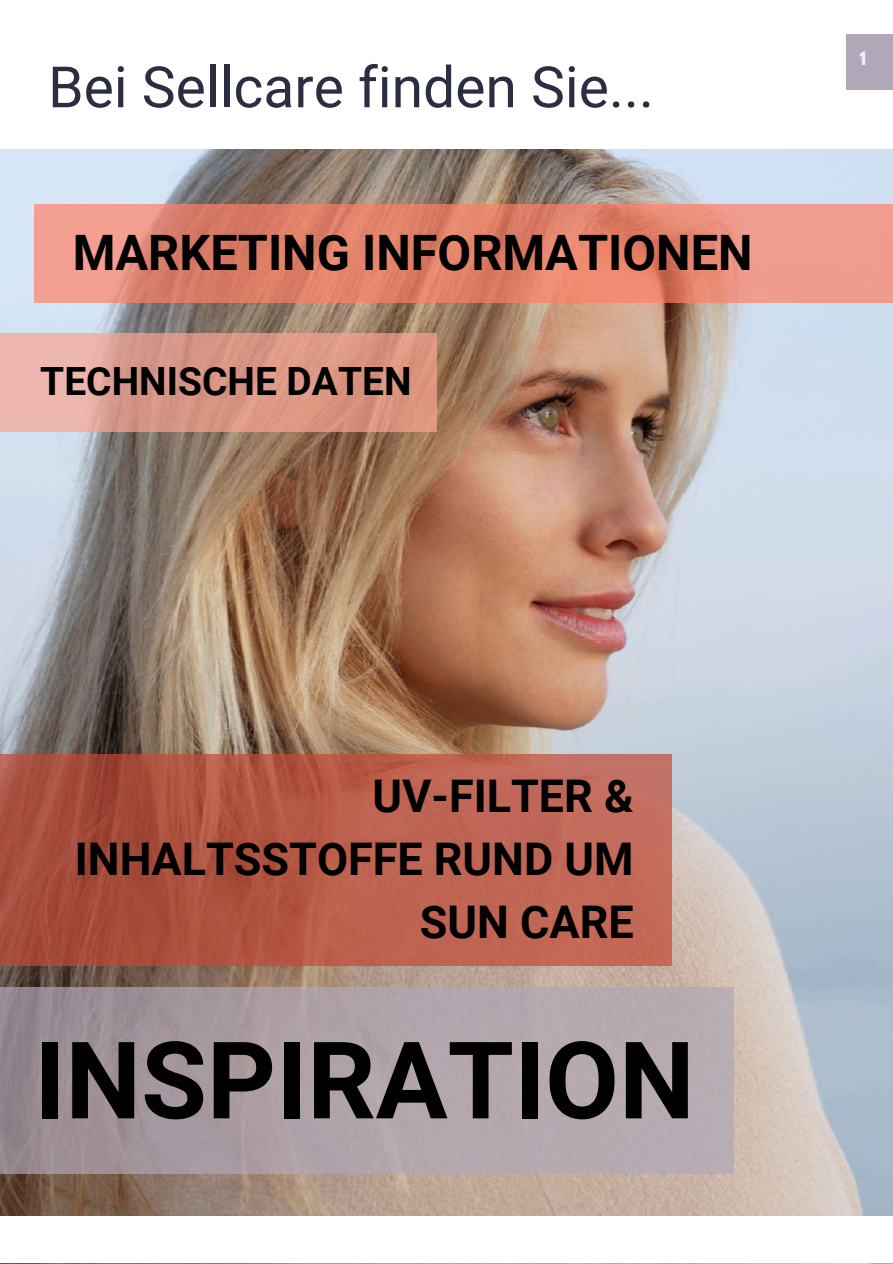
<style>
.page{position:relative;width:893px;height:1264px;background:#fff}
.page>*{position:absolute;margin:0;border:0;box-sizing:border-box;transform-origin:0 0}
.t1{font:700 107.1px "Roboto";color:#000}
.t2{font:57px "Roboto";color:#2b2d42}
.t3{font:700 48.9px "Roboto";color:#000}
.t4{font:700 45px/63px "Roboto";color:#000;text-align:right}
.t5{font:700 38.85px "Roboto";color:#000}
.t6{font:700 16.5px "League Spartan";color:#edf2f4}
</style>
<div class="page">
<img style="left:0;top:149px;width:892px;height:1067px">
<svg style="left:0;top:754px;width:671px;height:212px;background:#b55b49"></svg>
<svg style="left:34px;top:205px;width:858px;height:98px;background:#e48975"></svg>
<div style="left:0;top:987px;width:733px;height:187px;background:linear-gradient(to right,#9a8d93,#beb2b9)"></div>
<svg style="left:0;top:333px;width:436px;height:99px;background:#dd9d8d"></svg>
<div style="left:846px;top:34px;width:46px;height:55px;background:#b0a8b9"></div>
<p class="t2" style="left:48px;top:54px;width:607px">Bei Sellcare finden Sie...</p>
<p class="t3" style="left:73px;top:224px;width:681px">MARKETING INFORMATIONEN</p>
<p class="t5" style="left:40px;top:359px;width:372px">TECHNISCHE DATEN</p>
<p class="t6" style="left:859px;top:51px;width:8px">1</p>
<p class="t4" style="left:75px;top:765px;width:560px">UV-FILTER &amp;<br>INHALTSSTOFFE RUND UM<br>SUN CARE</p>
<h1 class="t1" style="left:34px;top:1019px;width:662px">INSPIRATION</h1>
</div>
